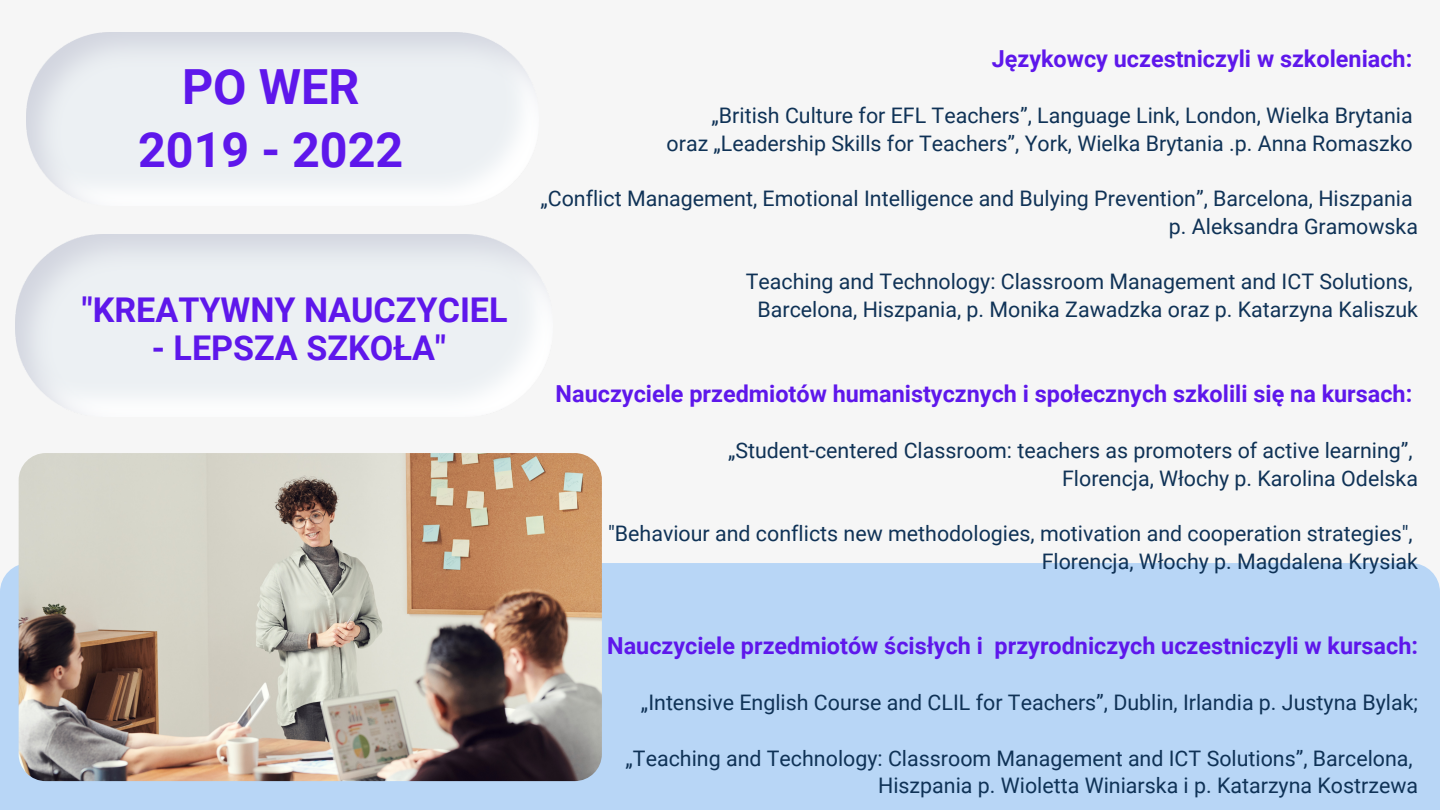
<style>
.page{position:relative;width:1440px;height:810px;background:#f6f6f6}
.page>*{position:absolute;margin:0;border:0;box-sizing:border-box;transform-origin:0 0}
.t1{font:700 48.5px/63px "Roboto";color:#5e17eb;text-align:center}
.t2{font:700 34.1px "Roboto";color:#5e17eb}
.t3{font:700 23.4px "Roboto";color:#5e17eb}
.t4{font:21.4px/27.8px "Roboto";color:#0f3256;text-align:right}
</style>
<div class="page">
<div style="left:0;top:563px;width:1440px;height:247px;background:#b8d6f6"></div>
<img style="left:19px;top:453px;width:583px;height:328px;border-radius:27px">
<h1 class="t1" style="left:138px;top:56px;width:267px">PO WER<br>2019 - 2022</h1>
<h2 class="t2" style="left:82px;top:291px;width:427px">"KREATYWNY NAUCZYCIEL</h2>
<h2 class="t2" style="left:152px;top:328px;width:296px">- LEPSZA SZKOŁA"</h2>
<p class="t3" style="left:992px;top:45px;width:422px">Językowcy uczestniczyli w szkoleniach:</p>
<p class="t4" style="left:667px;top:102px;width:748px">„British Culture for EFL Teachers”, Language Link, London, Wielka Brytania oraz „Leadership Skills for Teachers”, York, Wielka Brytania .p. Anna Romaszko</p>
<p class="t4" style="left:540px;top:185px;width:879px">„Conflict Management, Emotional Intelligence and Bulying Prevention”, Barcelona, Hiszpania p. Aleksandra Gramowska</p>
<p class="t4" style="left:746px;top:268px;width:674px;text-align:center">Teaching and Technology: Classroom Management and ICT Solutions,<br>Barcelona, Hiszpania, p. Monika Zawadzka oraz p. Katarzyna Kaliszuk</p>
<p class="t3" style="left:556px;top:380px;width:858px">Nauczyciele przedmiotów humanistycznych i społecznych szkolili się na kursach:</p>
<p class="t4" style="left:728px;top:437px;width:692px">„Student-centered Classroom: teachers as promoters of active learning”,<br>Florencja, Włochy p. Karolina Odelska</p>
<p class="t4" style="left:608px;top:520px;width:812px">"Behaviour and conflicts new methodologies, motivation and cooperation strategies",<br>Florencja, Włochy p. Magdalena Krysiak</p>
<p class="t3" style="left:607px;top:632px;width:812px">Nauczyciele przedmiotów ścisłych i przyrodniczych uczestniczyli w kursach:</p>
<p class="t4" style="left:641px;top:689px;width:779px">„Intensive English Course and CLIL for Teachers”, Dublin, Irlandia p. Justyna Bylak;</p>
<p class="t4" style="left:626px;top:744px;width:794px">„Teaching and Technology: Classroom Management and ICT Solutions”, Barcelona,<br>Hiszpania p. Wioletta Winiarska i p. Katarzyna Kostrzewa</p>
</div>
